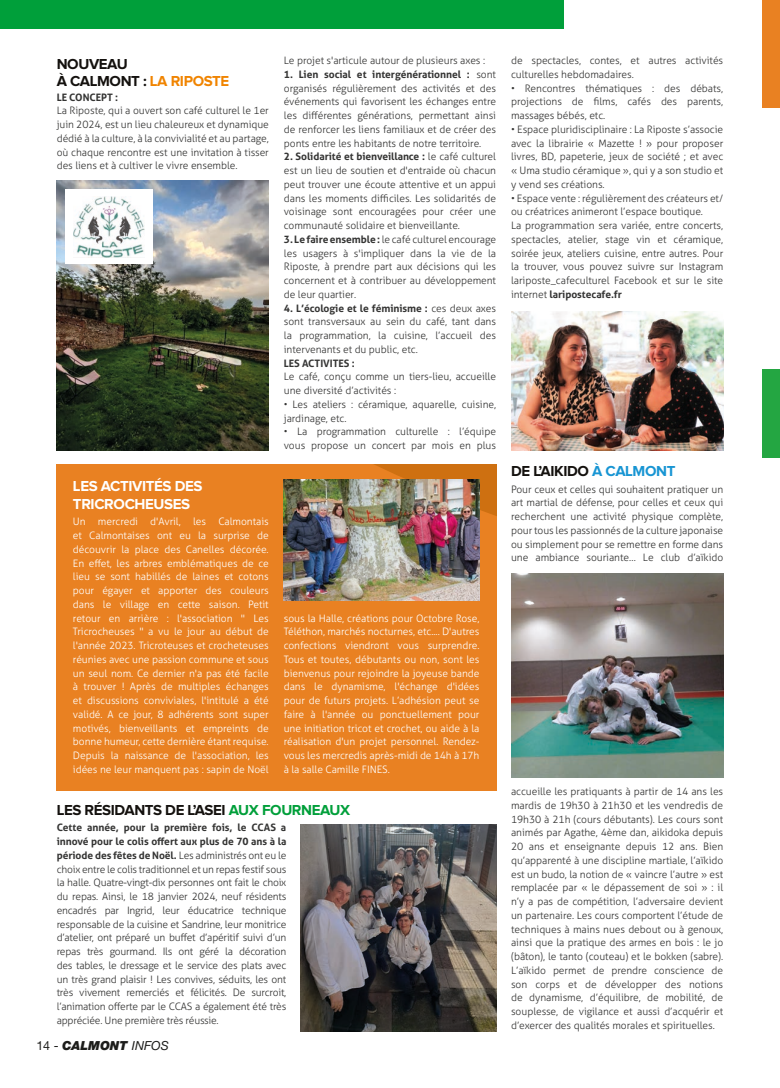
<style>
.page{position:relative;width:780px;height:1088px;background:#fff}
.page>*{position:absolute;margin:0;border:0;box-sizing:border-box;transform-origin:0 0}
.t1{font:700 15px/17.5px "Proxima Nova";letter-spacing:-.025em;color:#14110e}
.t2{font:700 15px/17.5px "Proxima Nova";letter-spacing:-.025em;color:#fff}
.t3{font:italic 900 12.5px "Helvetica Neue LT Std";color:#1d1d1b}
.t4{font:300 10.25px/13.8px "Aller";letter-spacing:-.005em;color:#343433;text-align:justify}
.t5{font:300 10.25px/13.8px "Aller";letter-spacing:-.005em;color:#fff;text-align:justify}
.t6{font:700 10.25px "Aller";letter-spacing:-.005em;color:#343433}
.s1{color:#f08400}
.s2{font-weight:700}
.s3{color:#009f3a}
.s4{font-weight:400;font-style:normal}
.s5{font-weight:400}
.s6{color:#1895d3}
</style>
<div class="page">
<div style="left:762px;top:369px;width:18px;height:89px;background:#24a642"></div>
<div style="left:762px;top:0;width:18px;height:107px;background:#e98122"></div>
<div style="left:57px;top:675px;width:439px;height:115px;background:#e98122"></div>
<div style="left:57px;top:464px;width:439px;height:211px;background:#e98122"></div>
<div style="left:0;top:0;width:563px;height:28px;background:#009f3a"></div>
<img style="left:300px;top:824px;width:196px;height:207px">
<img style="left:511px;top:573px;width:212px;height:204px">
<img style="left:284px;top:479px;width:195px;height:121px">
<img style="left:57px;top:181px;width:212px;height:269px">
<img style="left:511px;top:312px;width:212px;height:138px">
<div style="left:65px;top:190px;width:87px;height:74px;background:#fff"></div>
<img style="left:73px;top:196px;width:71px;height:61px">
<h1 class="t1" style="left:57px;top:55px;width:174px">NOUVEAU<br>À CALMONT : <span class="s1">LA RIPOSTE</span></h1>
<p class="t6" style="left:57px;top:91px;width:63px">LE CONCEPT :</p>
<p class="t4" style="left:57px;top:104px;width:214px">La Riposte, qui a ouvert son café culturel le 1er juin 2024, est un lieu chaleureux et dynamique dédié à la culture, à la convivialité et au partage, où chaque rencontre est une invitation à tisser des liens et à cultiver le vivre ensemble.</p>
<h1 class="t2" style="left:73px;top:478px;width:131px">LES ACTIVITÉS DES<br>TRICROCHEUSES</h1>
<p class="t5" style="left:73px;top:515px;width:197px">Un mercredi d'Avril, les Calmontais et Calmontaises ont eu la surprise de découvrir la place des Canelles décorée.<br>En effet, les arbres emblématiques de ce lieu se sont habillés de laines et cotons pour égayer et apporter des couleurs dans le village en cette saison. Petit retour en arrière : l'association " Les Tricrocheuses " a vu le jour au début de l'année 2023. Tricroteuses et crocheteuses réunies avec une passion commune et sous un seul nom. Ce dernier n'a pas été facile à trouver ! Après de multiples échanges et discussions conviviales, l'intitulé a été validé. A ce jour, 8 adhérents sont super motivés, bienveillants et empreints de bonne humeur, cette dernière étant requise.<br>Depuis la naissance de l'association, les idées ne leur manquent pas : sapin de Noël</p>
<p class="t4" style="left:284px;top:54px;width:203px">Le projet s'articule autour de plusieurs axes :</p>
<p class="t4" style="left:284px;top:67px;width:214px"><span class="s2">1. Lien social et intergénérationnel :</span> sont organisés régulièrement des activités et des événements qui favorisent les échanges entre les différentes générations, permettant ainsi de renforcer les liens familiaux et de créer des ponts entre les habitants de notre territoire.</p>
<p class="t4" style="left:284px;top:150px;width:214px"><span class="s2">2. Solidarité et bienveillance :</span> le café culturel est un lieu de soutien et d'entraide où chacun peut trouver une écoute attentive et un appui dans les moments difficiles. Les solidarités de voisinage sont encouragées pour créer une communauté solidaire et bienveillante.</p>
<p class="t4" style="left:284px;top:232px;width:214px"><span class="s2">3. Le faire ensemble :</span> le café culturel encourage les usagers à s'impliquer dans la vie de la Riposte, à prendre part aux décisions qui les concernent et à contribuer au développement de leur quartier.</p>
<p class="t4" style="left:284px;top:301px;width:214px"><span class="s2">4. L’écologie et le féminisme :</span> ces deux axes sont transversaux au sein du café, tant dans la programmation, la cuisine, l’accueil des intervenants et du public, etc.</p>
<p class="t6" style="left:284px;top:357px;width:72px">LES ACTIVITES :</p>
<p class="t4" style="left:284px;top:370px;width:214px">Le café, conçu comme un tiers-lieu, accueille une diversité d’activités :</p>
<p class="t4" style="left:284px;top:397px;width:214px">• Les ateliers : céramique, aquarelle, cuisine, jardinage, etc.</p>
<p class="t4" style="left:284px;top:425px;width:214px">• La programmation culturelle : l’équipe vous propose un concert par mois en plus</p>
<p class="t5" style="left:284px;top:611px;width:197px">sous la Halle, créations pour Octobre Rose, Téléthon, marchés nocturnes, etc.... D'autres confections viendront vous surprendre.<br>Tous et toutes, débutants ou non, sont les bienvenus pour rejoindre la joyeuse bande dans le dynamisme, l'échange d'idées pour de futurs projets. L’adhésion peut se faire à l'année ou ponctuellement pour une initiation tricot et crochet, ou aide à la réalisation d'un projet personnel. Rendez&shy;vous les mercredis après-midi de 14h à 17h à la salle Camille FINES.</p>
<h1 class="t1" style="left:57px;top:802px;width:295px">LES RÉSIDANTS DE L’ASEI <span class="s3">AUX FOURNEAUX</span></h1>
<p class="t4" style="left:57px;top:821px;width:231px"><span class="s2">Cette année, pour la première fois, le CCAS a innové pour le colis offert aux plus de 70 ans à la période des fêtes de Noël.</span> Les administrés ont eu le choix entre le colis traditionnel et un repas festif sous la halle. Quatre-vingt-dix personnes ont fait le choix du repas. Ainsi, le 18 janvier 2024, neuf résidents encadrés par Ingrid, leur éducatrice technique responsable de la cuisine et Sandrine, leur monitrice d’atelier, ont préparé un buffet d’apéritif suivi d’un repas très gourmand. Ils ont géré la décoration des tables, le dressage et le service des plats avec un très grand plaisir ! Les convives, séduits, les ont très vivement remerciés et félicités. De surcroit, l’animation offerte par le CCAS a également été très appréciée. Une première très réussie.</p>
<p class="t3" style="left:36px;top:1038px;width:134px"><span class="s4">14 -</span> CALMONT <span class="s5">INFOS</span></p>
<p class="t4" style="left:511px;top:54px;width:214px">de spectacles, contes, et autres activités culturelles hebdomadaires.</p>
<p class="t4" style="left:511px;top:81px;width:214px">• Rencontres thématiques : des débats, projections de films, cafés des parents, massages bébés, etc.</p>
<p class="t4" style="left:511px;top:122px;width:214px">• Espace pluridisciplinaire : La Riposte s’associe avec la librairie « Mazette ! » pour proposer livres, BD, papeterie, jeux de société ; et avec « Uma studio céramique », qui y a son studio et y vend ses créations.</p>
<p class="t4" style="left:511px;top:191px;width:214px;text-align:left">• Espace vente : régulièrement des créateurs et/ ou créatrices animeront l’espace boutique.<br>La programmation sera variée, entre concerts, spectacles, atelier, stage vin et céramique, soirée jeux, ateliers cuisine, entre autres. Pour la trouver, vous pouvez suivre sur Instagram lariposte_cafeculturel Facebook et sur le site internet <span class="s2">laripostecafe.fr</span></p>
<h1 class="t1" style="left:511px;top:463px;width:166px">DE L’AIKIDO <span class="s6">À CALMONT</span></h1>
<p class="t4" style="left:511px;top:482px;width:214px">Pour ceux et celles qui souhaitent pratiquer un art martial de défense, pour celles et ceux qui recherchent une activité physique complète, pour tous les passionnés de la culture japonaise ou simplement pour se remettre en forme dans une ambiance souriante… Le club d’aïkido</p>
<p class="t4" style="left:511px;top:785px;width:214px">accueille les pratiquants à partir de 14 ans les mardis de 19h30 à 21h30 et les vendredis de 19h30 à 21h (cours débutants). Les cours sont animés par Agathe, 4ème dan, aikidoka depuis 20 ans et enseignante depuis 12 ans. Bien qu’apparenté à une discipline martiale, l’aïkido est un budo, la notion de « vaincre l’autre » est remplacée par « le dépassement de soi » : il n’y a pas de compétition, l’adversaire devient un partenaire. Les cours comportent l’étude de techniques à mains nues debout ou à genoux, ainsi que la pratique des armes en bois : le jo (bâton), le tanto (couteau) et le bokken (sabre).<br>L’aïkido permet de prendre conscience de son corps et de développer des notions de dynamisme, d’équilibre, de mobilité, de souplesse, de vigilance et aussi d’acquérir et d’exercer des qualités morales et spirituelles.</p>
</div>
